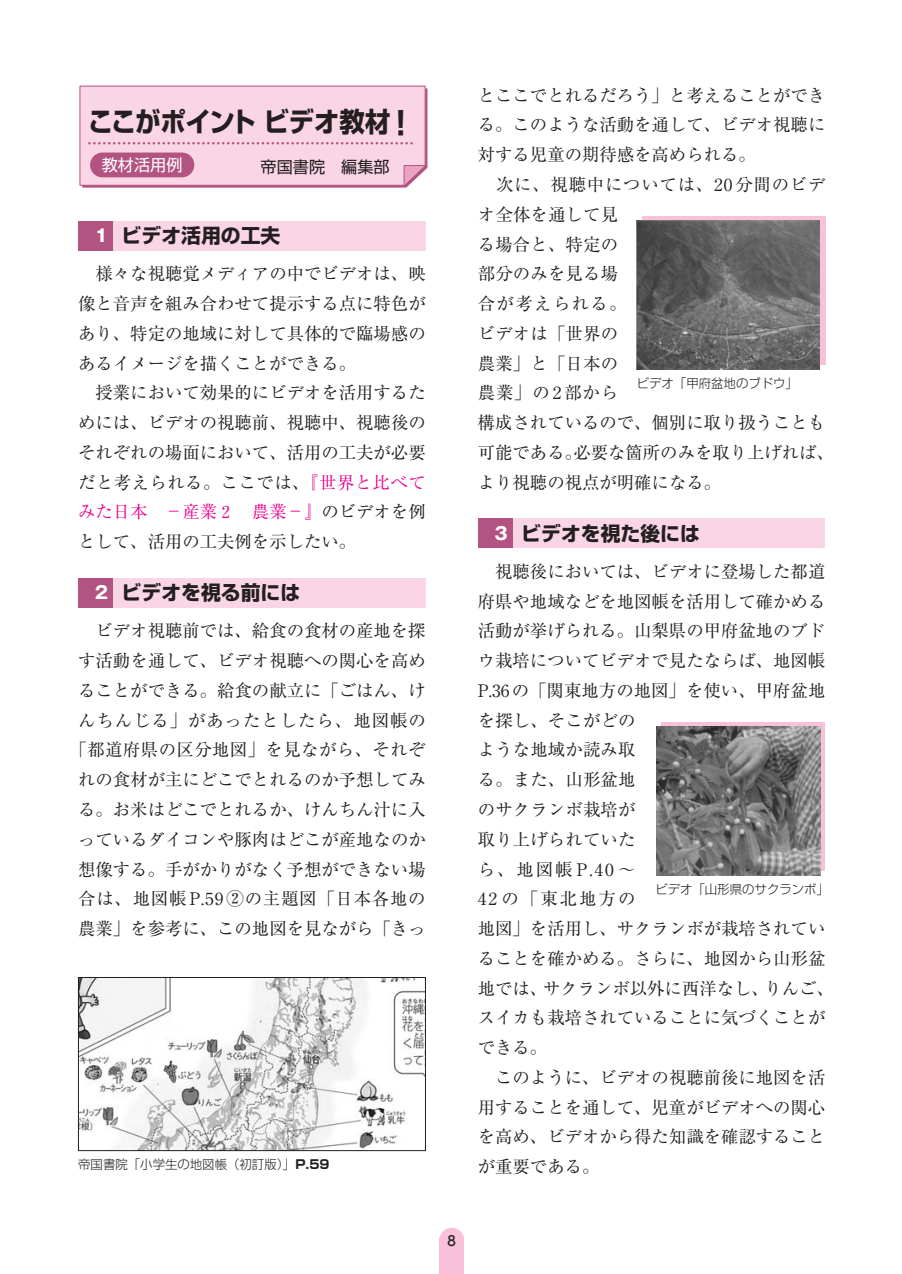
<style>
.page{position:relative;width:902px;height:1274px;background:#fff}
.page>*{position:absolute;margin:0;border:0;box-sizing:border-box;transform-origin:0 0}
.t1{font:700 27.3px "Shin Go";letter-spacing:-.015em;color:#231f20;scale:.93 1}
.t2{font:700 19.78px "Shin Go";color:#231f20}
.t3{font:17.32px/29.8px "Ryumin";color:#231f20;text-align:justify}
.t4{font:16.1px "Shin Go";color:#231f20}
.t5{font:16.1px "Shin Go";color:#fff}
.t6{font:500 13.65px "Jun 34";color:#231f20}
.t7{font:300 12.42px "Shin Go";color:#231f20}
.s1{font-size:32.2px}
.s2{font-family:"Gothic MB101";font-size:17.32px;color:#fff}
.s3{color:#ec008c}
.s4{font-weight:700}
</style>
<div class="page">
<div style="left:439px;top:1228px;width:25px;height:25px;background:#f8c1d9;border-radius:50%"></div>
<div style="left:439px;top:1238px;width:25px;height:36px;background:#f8c1d9"></div>
<svg style="left:79px;top:85px;width:348px;height:103px;background:#f5cddf"></svg>
<div style="left:107px;top:221px;width:318px;height:30px;background:#fad5e5"></div>
<div style="left:78px;top:221px;width:35px;height:30px;background:#b35381"></div>
<img style="left:80px;top:979px;width:343px;height:170px">
<div style="left:78px;top:977px;width:347px;height:174px;border:1px solid #231f20"></div>
<svg style="left:641px;top:216px;width:184px;height:149px;background:#e1b4c7"></svg>
<svg style="left:661px;top:722px;width:164px;height:149px;background:#e0b4c7"></svg>
<div style="left:107px;top:578px;width:318px;height:30px;background:#fad5e5"></div>
<div style="left:78px;top:578px;width:35px;height:30px;background:#b35381"></div>
<div style="left:506px;top:518px;width:319px;height:30px;background:#fad5e5"></div>
<div style="left:477px;top:518px;width:35px;height:30px;background:#b35381"></div>
<div style="left:90px;top:153px;width:104px;height:24px;background:#b35381;border-radius:12px"></div>
<img style="left:656px;top:727px;width:164px;height:149px">
<img style="left:636px;top:221px;width:183px;height:148px">
<h1 class="t1" style="left:88px;top:112px;width:353px">ここがポイントビデオ教材<span class="s1">！</span></h1>
<p class="t4" style="left:260px;top:161px;width:130px">帝国書院　編集部</p>
<p class="t5" style="left:102px;top:159px;width:82px">教材活用例</p>
<p class="t2" style="left:95px;top:228px;width:187px"><span class="s2">1</span> ビデオ活用の工夫</p>
<p class="t3" style="left:78px;top:261px;width:349px;text-indent:17px">様々な視聴覚メディアの中でビデオは、映像と音声を組み合わせて提示する点に特色があり、特定の地域に対して具体的で臨場感のあるイメージを描くことができる。</p>
<p class="t3" style="left:78px;top:380px;width:349px;text-indent:17px">授業において効果的にビデオを活用するためには、ビデオの視聴前、視聴中、視聴後のそれぞれの場面において、活用の工夫が必要だと考えられる。ここでは、<span class="s3">『世界と比べてみた日本　－産業２　農業－』</span>のビデオを例として、活用の工夫例を示したい。</p>
<p class="t2" style="left:95px;top:585px;width:207px"><span class="s2">2</span> ビデオを視る前には</p>
<p class="t3" style="left:69px;top:618px;width:357px;text-align:right">ビデオ視聴前では、給食の食材の産地を探<br>す活動を通して、ビデオ視聴への関心を高めることができる。給食の献立に「ごはん、けんちんじる」があったとしたら、地図帳の「都道府県の区分地図」を見ながら、それぞれの食材が主にどこでとれるのか予想してみる。お米はどこでとれるか、けんちん汁に入っているダイコンや豚肉はどこが産地なのか想像する。手がかりがなく予想ができない場合は、地図帳 P.59②の主題図「日本各地の農業」を参考に、この地図を見ながら「きっ</p>
<p class="t7" style="left:78px;top:1160px;width:253px">帝国書院「小学生の地図帳（初訂版）」<span class="s4">P.59</span></p>
<p class="t3" style="left:477px;top:83px;width:349px">とここでとれるだろう」と考えることができる。このような活動を通して、ビデオ視聴に対する児童の期待感を高められる。</p>
<p class="t3" style="left:477px;top:172px;width:357px;text-align:left;text-indent:18px">次に、視聴中については、20分間のビデオ全体を通して見<br>る場合と、特定の<br>部分のみを見る場<br>合が考えられる。<br>ビデオは「世界の<br>農業」と「日本の<br>農業」の 2部から<br>構成されているので、個別に取り扱うことも可能である。必要な箇所のみを取り上げれば、より視聴の視点が明確になる。</p>
<p class="t7" style="left:636px;top:378px;width:163px">ビデオ「甲府盆地のブドウ」</p>
<p class="t2" style="left:494px;top:526px;width:207px"><span class="s2">3</span> ビデオを視た後には</p>
<p class="t3" style="left:477px;top:559px;width:357px;text-align:left;text-indent:17px">視聴後においては、ビデオに登場した都道府県や地域などを地図帳を活用して確かめる活動が挙げられる。山梨県の甲府盆地のブドウ栽培についてビデオで見たならば、地図帳<br>P.36の「関東地方の地図」を使い、甲府盆地を探し、そこがどの<br>ような地域か読み取<br>る。また、山形盆地<br>のサクランボ栽培が<br>取り上げられていた<br>ら、地図帳P.40～<br>42の「東北地方の<br>地図」を活用し、サクランボが栽培されていることを確かめる。さらに、地図から山形盆地では、サクランボ以外に西洋なし、りんご、スイカも栽培されていることに気づくことができる。</p>
<p class="t3" style="left:477px;top:1065px;width:349px;text-indent:17px">このように、ビデオの視聴前後に地図を活用することを通して、児童がビデオへの関心を高め、ビデオから得た知識を確認することが重要である。</p>
<p class="t7" style="left:655px;top:884px;width:175px">ビデオ「山形県のサクランボ」</p>
<p class="t6" style="left:447px;top:1236px;width:10px">8</p>
</div>
